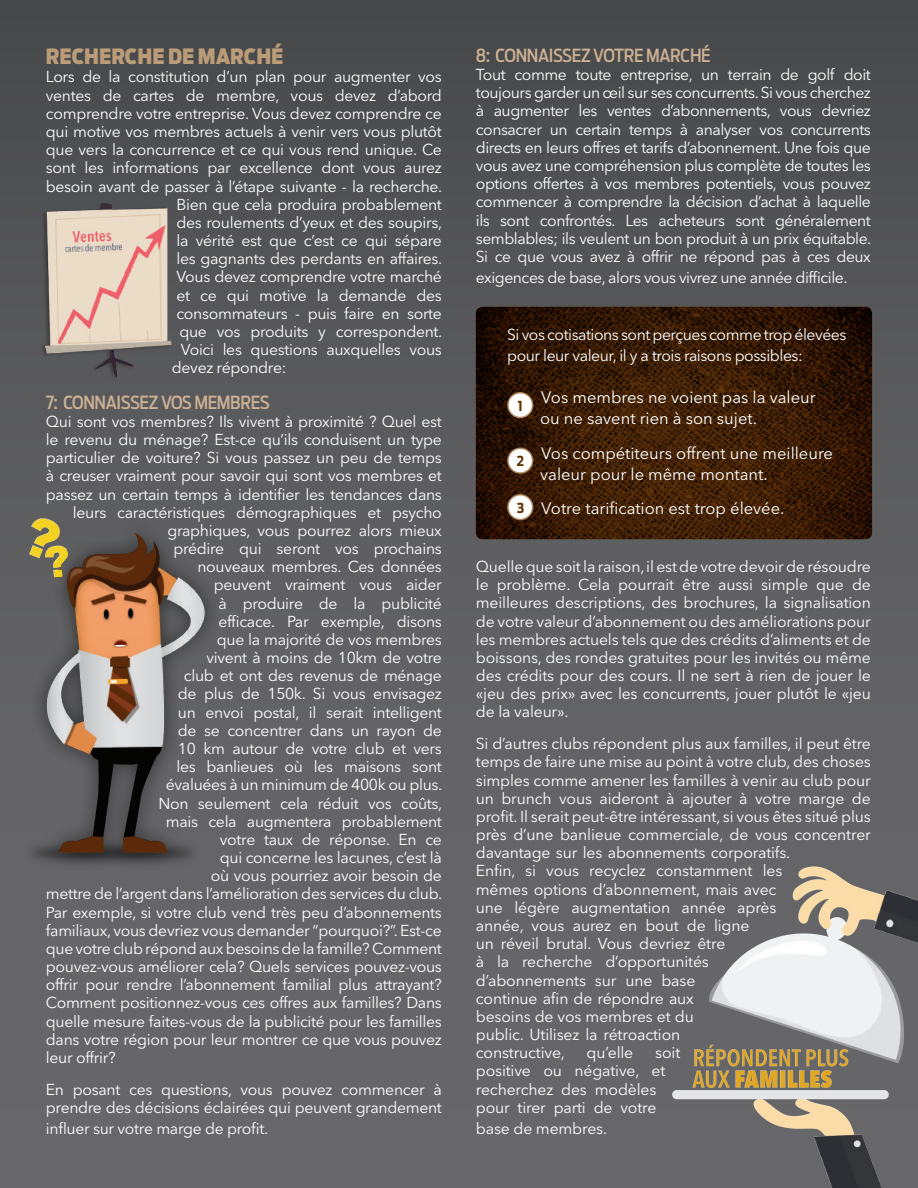
<style>
.page{position:relative;width:918px;height:1188px;background:#fff}
.page>*{position:absolute;margin:0;border:0;box-sizing:border-box;transform-origin:0 0}
.t1{font:900 21px "Antenna Cond";color:#bb9c78}
.t2{font:500 18px "Antenna Cond";letter-spacing:-.02em;color:#ccb194}
.t3{font:16.5px/21px "Avenir Next LT Pro";color:#fff}
.t4{font:15.75px/18.1px "Avenir Next LT Pro";letter-spacing:-.02em;color:#fff}
.s1{font-family:"Antenna Cond";font-weight:700;font-size:13.8px;color:#603400}
.s2{color:#231f20}
</style>
<div class="page">
<div style="left:0;top:0;width:918px;height:1188px;background:linear-gradient(to bottom,#4c4d4f,#6d6c70)"></div>
<img style="left:476px;top:307px;width:396px;height:232px">
<div style="left:508px;top:393px;width:25px;height:25px;background:#fff;border-radius:50%"></div>
<div style="left:507px;top:392px;width:26px;height:26px;border:1px solid #ab885f;border-radius:50%"></div>
<div style="left:508px;top:448px;width:25px;height:25px;background:#fff;border-radius:50%"></div>
<div style="left:507px;top:448px;width:26px;height:26px;border:1px solid #ab885f;border-radius:50%"></div>
<div style="left:508px;top:495px;width:25px;height:25px;background:#fff;border-radius:50%"></div>
<div style="left:507px;top:494px;width:26px;height:26px;border:1px solid #ab885f;border-radius:50%"></div>
<img style="left:10px;top:511px;width:210px;height:360px">
<img style="left:35px;top:194px;width:146px;height:192px">
<img style="left:658px;top:851px;width:260px;height:337px">
<h1 class="t1" style="left:46px;top:44px;width:239px">RECHERCHE DE MARCHÉ</h1>
<p class="t4" style="left:46px;top:68px;width:398px">Lors de la constitution d’un plan pour augmenter vos</p>
<p class="t4" style="left:46px;top:86px;width:398px">ventes de cartes de membre, vous devez d’abord</p>
<p class="t4" style="left:46px;top:104px;width:397px">comprendre votre entreprise. Vous devez comprendre ce</p>
<p class="t4" style="left:46px;top:122px;width:398px">qui motive vos membres actuels à venir vers vous plutôt</p>
<p class="t4" style="left:46px;top:141px;width:397px">que vers la concurrence et ce qui vous rend unique. Ce</p>
<p class="t4" style="left:46px;top:159px;width:398px">sont les informations par excellence dont vous aurez</p>
<p class="t4" style="left:46px;top:177px;width:398px">besoin avant de passer à l’étape suivante - la recherche.</p>
<p class="t4" style="left:176px;top:195px;width:267px">Bien que cela produira probablement</p>
<p class="t4" style="left:176px;top:213px;width:268px">des roulements d’yeux et des soupirs,</p>
<p class="t4" style="left:176px;top:231px;width:267px">la vérité est que c’est ce qui sépare</p>
<p class="t4" style="left:176px;top:250px;width:268px">les gagnants des perdants en affaires.</p>
<p class="t4" style="left:176px;top:268px;width:267px">Vous devez comprendre votre marché</p>
<p class="t4" style="left:176px;top:286px;width:267px">et ce qui motive la demande des</p>
<p class="t4" style="left:176px;top:304px;width:267px">consommateurs - puis faire en sorte</p>
<p class="t4" style="left:179px;top:322px;width:264px">que vos produits y correspondent.</p>
<p class="t4" style="left:181px;top:340px;width:262px">Voici les questions auxquelles vous</p>
<p class="t4" style="left:172px;top:359px;width:116px">devez répondre:</p>
<p class="t2" style="left:46px;top:391px;width:225px">7: CONNAISSEZ VOS MEMBRES</p>
<p class="t4" style="left:46px;top:412px;width:397px">Qui sont vos membres? Ils vivent à proximité ? Quel est</p>
<p class="t4" style="left:46px;top:430px;width:398px">le revenu du ménage? Est-ce qu’ils conduisent un type</p>
<p class="t4" style="left:46px;top:449px;width:398px">particulier de voiture? Si vous passez un peu de temps</p>
<p class="t4" style="left:46px;top:467px;width:398px">à creuser vraiment pour savoir qui sont vos membres et</p>
<p class="t4" style="left:46px;top:485px;width:398px">passez un certain temps à identifier les tendances dans</p>
<p class="t4" style="left:73px;top:503px;width:371px">leurs caractéristiques démographiques et psycho</p>
<p class="t4" style="left:167px;top:521px;width:276px">graphiques, vous pourrez alors mieux</p>
<p class="t4" style="left:173px;top:539px;width:270px">prédire qui seront vos prochains</p>
<p class="t4" style="left:197px;top:558px;width:246px">nouveaux membres. Ces données</p>
<p class="t4" style="left:214px;top:576px;width:230px">peuvent vraiment vous aider</p>
<p class="t4" style="left:218px;top:594px;width:225px">à produire de la publicité</p>
<p class="t4" style="left:218px;top:612px;width:225px">efficace. Par exemple, disons</p>
<p class="t4" style="left:217px;top:630px;width:227px">que la majorité de vos membres</p>
<p class="t4" style="left:206px;top:648px;width:237px">vivent à moins de 10km de votre</p>
<p class="t4" style="left:184px;top:667px;width:259px">club et ont des revenus de ménage</p>
<p class="t4" style="left:178px;top:685px;width:266px">de plus de 150k. Si vous envisagez</p>
<p class="t4" style="left:178px;top:703px;width:265px">un envoi postal, il serait intelligent</p>
<p class="t4" style="left:178px;top:721px;width:266px">de se concentrer dans un rayon de</p>
<p class="t4" style="left:178px;top:739px;width:266px">10 km autour de votre club et vers</p>
<p class="t4" style="left:176px;top:758px;width:267px">les banlieues où les maisons sont</p>
<p class="t4" style="left:166px;top:776px;width:278px">évaluées à un minimum de 400k ou plus.</p>
<p class="t4" style="left:158px;top:794px;width:285px">Non seulement cela réduit vos coûts,</p>
<p class="t4" style="left:166px;top:812px;width:277px">mais cela augmentera probablement</p>
<p class="t4" style="left:220px;top:830px;width:224px">votre taux de réponse. En ce</p>
<p class="t4" style="left:220px;top:848px;width:224px">qui concerne les lacunes, c’est là</p>
<p class="t4" style="left:211px;top:867px;width:233px">où vous pourriez avoir besoin de</p>
<p class="t4" style="left:46px;top:885px;width:398px">mettre de l’argent dans l’amélioration des services du club.</p>
<p class="t4" style="left:46px;top:903px;width:397px">Par exemple, si votre club vend très peu d’abonnements</p>
<p class="t4" style="left:46px;top:921px;width:397px">familiaux, vous devriez vous demander “pourquoi?”. Est-ce</p>
<p class="t4" style="left:46px;top:939px;width:397px">que votre club répond aux besoins de la famille? Comment</p>
<p class="t4" style="left:46px;top:957px;width:398px">pouvez-vous améliorer cela? Quels services pouvez-vous</p>
<p class="t4" style="left:46px;top:976px;width:398px">offrir pour rendre l’abonnement familial plus attrayant?</p>
<p class="t4" style="left:46px;top:994px;width:398px">Comment positionnez-vous ces offres aux familles? Dans</p>
<p class="t4" style="left:46px;top:1012px;width:398px">quelle mesure faites-vous de la publicité pour les familles</p>
<p class="t4" style="left:46px;top:1030px;width:398px">dans votre région pour leur montrer ce que vous pouvez</p>
<p class="t4" style="left:46px;top:1048px;width:71px">leur offrir?</p>
<p class="t4" style="left:46px;top:1080px;width:398px">En posant ces questions, vous pouvez commencer à prendre des décisions éclairées qui peuvent grandement</p>
<p class="t4" style="left:46px;top:1120px;width:224px">influer sur votre marge de profit.</p>
<p class="t2" style="left:476px;top:45px;width:236px">8: CONNAISSEZ VOTRE MARCHÉ</p>
<p class="t4" style="left:476px;top:65px;width:397px;text-align:justify">Tout comme toute entreprise, un terrain de golf doit toujours garder un œil sur ses concurrents. Si vous cherchez à augmenter les ventes d’abonnements, vous devriez consacrer un certain temps à analyser vos concurrents directs en leurs offres et tarifs d’abonnement. Une fois que vous avez une compréhension plus complète de toutes les options offertes à vos membres potentiels, vous pouvez commencer à comprendre la décision d’achat à laquelle ils sont confrontés. Les acheteurs sont généralement semblables; ils veulent un bon produit à un prix équitable.<br>Si ce que vous avez à offrir ne répond pas à ces deux</p>
<p class="t4" style="left:476px;top:268px;width:373px">exigences de base, alors vous vivrez une année difficile.</p>
<p class="t4" style="left:507px;top:324px;width:341px;line-height:21px">Si vos cotisations sont perçues comme trop élevées pour leur valeur, il y a trois raisons possibles:</p>
<p class="t3" style="left:540px;top:387px;width:277px;text-indent:-22px"><sub>1</sub> Vos membres ne voient pas la valeur ou ne savent rien à son sujet.</p>
<p class="t3" style="left:540px;top:442px;width:294px;text-indent:-23px"><sub>2</sub> Vos compétiteurs offrent une meilleure valeur pour le même montant.</p>
<p class="t3" style="left:517px;top:498px;width:277px"><span class="s1">3</span> Votre tarification est trop élevée. <span class="s2">.</span></p>
<p class="t4" style="left:476px;top:557px;width:397px;text-align:justify">Quelle que soit la raison, il est de votre devoir de résoudre le problème. Cela pourrait être aussi simple que de meilleures descriptions, des brochures, la signalisation de votre valeur d’abonnement ou des améliorations pour les membres actuels tels que des crédits d’aliments et de boissons, des rondes gratuites pour les invités ou même des crédits pour des cours. Il ne sert à rien de jouer le «jeu des prix» avec les concurrents, jouer plutôt le «jeu de la valeur».</p>
<p class="t4" style="left:476px;top:735px;width:397px">Si d’autres clubs répondent plus aux familles, il peut être temps de faire une mise au point à votre club, des choses simples comme amener les familles à venir au club pour un brunch vous aideront à ajouter à votre marge de profit. Il serait peut-être intéressant, si vous êtes situé plus près d’une banlieue commerciale, de vous concentrer davantage sur les abonnements corporatifs.<br>Enfin, si vous recyclez constamment les<br>mêmes options d’abonnement, mais avec<br>une légère augmentation année après<br>année, vous aurez en bout de ligne<br>un réveil brutal. Vous devriez être<br>à la recherche d’opportunités<br>d’abonnements sur une base<br>continue afin de répondre aux<br>besoins de vos membres et du<br>public. Utilisez la rétroaction<br>constructive,</p>
<p class="t4" style="left:587px;top:1044px;width:48px">qu’elle</p>
<p class="t4" style="left:476px;top:1044px;width:206px;text-indent:179px">soit positive ou négative, et recherchez des modèles pour tirer parti de votre</p>
<p class="t4" style="left:476px;top:1119px;width:133px">base de membres.</p>
</div>
